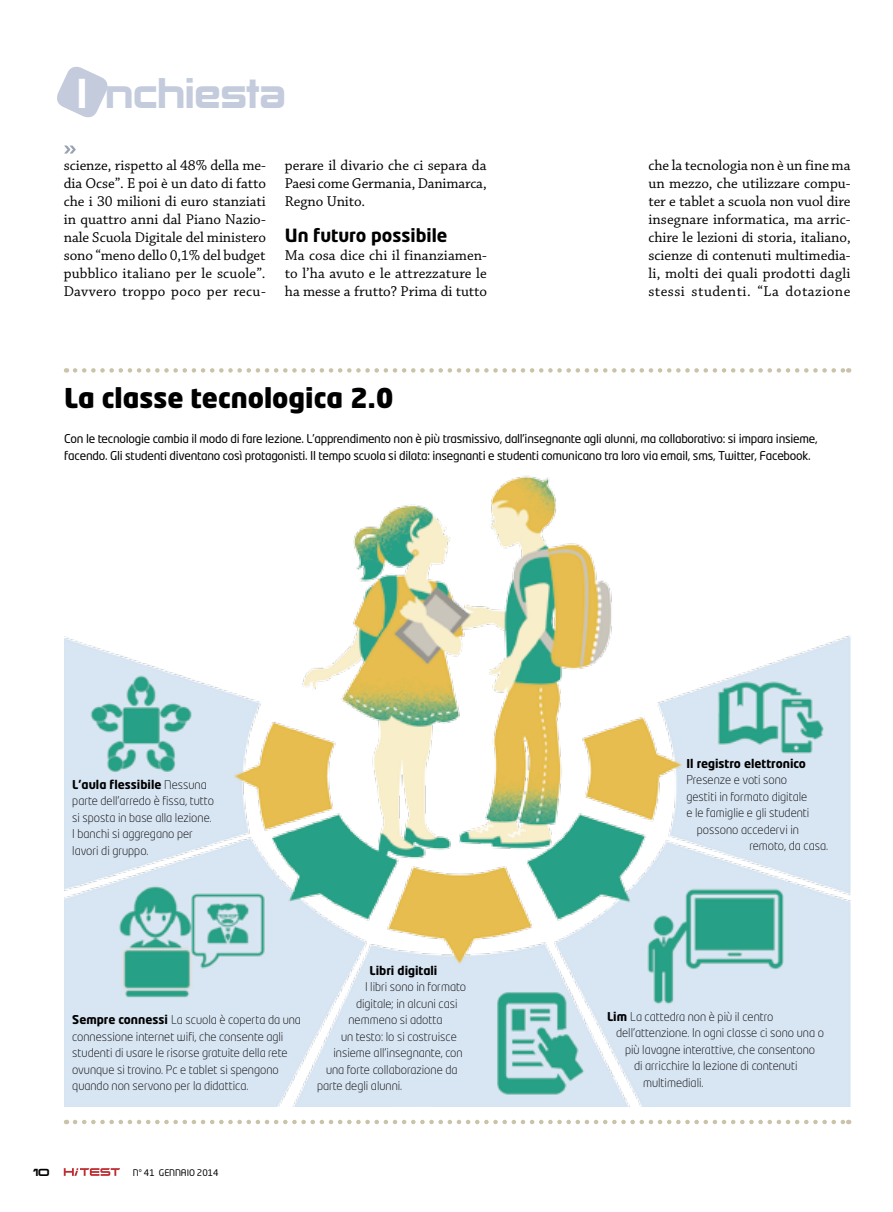
<style>
.page{position:relative;width:893px;height:1212px;background:#fff}
.page>*{position:absolute;margin:0;border:0;box-sizing:border-box;transform-origin:0 0}
.t1{font:36.45px "Korataki";color:#c4cbdc;scale:.85 1}
.t2{font:36.45px "Korataki";color:#fff;scale:.85 1}
.Infografia_-_Titolo{font:900 27px "Neo Tech Pro";color:#000}
.t3{font:700 18px "Neo Tech Pro";color:#000}
.ARTICOLO_-_Txt{font:15px/18px "Chaparral Pro";letter-spacing:.01em;color:#000;text-align:justify}
.Infografia_-_DIDA_Tx{font:300 12px/16.5px "Neo Tech Pro";color:#000}
.Infografia_-_Txt_Lig{font:12px/16.5px "Neo Tech Pro";letter-spacing:-.02em;color:#000}
.Infografia_-_DIDA_Tx-2{font:700 12px "Neo Tech Pro";color:#000}
.t4{font:9px "Neo Tech Pro";letter-spacing:-.01em;color:#000}
.t5{font:9px "Korataki";color:#000}
.s1{font-weight:700}
</style>
<div class="page">
<svg style="left:64px;top:1168px;width:56px;height:8px"></svg>
<svg style="left:57px;top:67px;width:51px;height:51px"></svg>
<img style="left:64px;top:475px;width:787px;height:631px">
<svg style="left:64px;top:146px;width:12px;height:8px"></svg>
<svg style="left:75px;top:368px;width:774px;height:5px"></svg>
<svg style="left:75px;top:1120px;width:774px;height:4px"></svg>
<p class="t2" style="left:78px;top:71px;width:12px">I</p>
<p class="t1" style="left:105px;top:71px;width:214px">nchiesta</p>
<p class="ARTICOLO_-_Txt" style="left:64px;top:157px;width:204px">scienze, rispetto al 48% della me&shy;dia Ocse”. E poi è un dato di fatto che i 30 milioni di euro stanziati in quattro anni dal Piano Nazio&shy;nale Scuola Digitale del ministero sono “meno dello 0,1% del budget pubblico italiano per le scuole”.<br>Davvero troppo poco per recu-</p>
<p class="ARTICOLO_-_Txt" style="left:285px;top:157px;width:203px">perare il divario che ci separa da Paesi come Germania, Danimarca, Regno Unito.</p>
<p class="t3" style="left:285px;top:224px;width:164px">Un futuro possibile</p>
<p class="ARTICOLO_-_Txt" style="left:285px;top:247px;width:204px">Ma cosa dice chi il finanziamen&shy;to l’ha avuto e le attrezzature le ha messe a frutto? Prima di tutto</p>
<p class="Infografia_-_Titolo" style="left:64px;top:380px;width:331px">La classe tecnologica 2.0</p>
<p class="ARTICOLO_-_Txt" style="left:648px;top:157px;width:204px">che la tecnologia non è un fine ma un mezzo, che utilizzare compu&shy;ter e tablet a scuola non vuol dire insegnare informatica, ma arric&shy;chire le lezioni di storia, italiano, scienze di contenuti multimedia&shy;li, molti dei quali prodotti dagli stessi studenti. “La dotazione</p>
<p class="Infografia_-_Txt_Lig" style="left:64px;top:430px;width:755px">Con le tecnologie cambia il modo di fare lezione. L’apprendimento non è più trasmissivo, dall’insegnante agli alunni, ma collaborativo: si impara insieme, facendo. Gli studenti diventano così protagonisti. Il tempo scuola si dilata: insegnanti e studenti comunicano tra loro via email, sms, Twitter, Facebook.</p>
<p class="Infografia_-_DIDA_Tx" style="left:72px;top:776px;width:143px"><span class="s1">L’aula flessibile</span> Nessuna parte dell’arredo è fissa, tutto si sposta in base alla lezione.<br>I banchi si aggregano per lavori di gruppo.</p>
<p class="Infografia_-_DIDA_Tx-2" style="left:686px;top:755px;width:121px">Il registro elettronico</p>
<p class="Infografia_-_DIDA_Tx" style="left:686px;top:771px;width:102px">Presenze e voti sono</p>
<p class="Infografia_-_DIDA_Tx" style="left:686px;top:788px;width:122px">gestiti in formato digitale</p>
<p class="Infografia_-_DIDA_Tx" style="left:686px;top:804px;width:124px">e le famiglie e gli studenti</p>
<p class="Infografia_-_DIDA_Tx" style="left:697px;top:821px;width:104px">possono accedervi in</p>
<p class="Infografia_-_DIDA_Tx" style="left:749px;top:837px;width:80px">remoto, da casa.</p>
<p class="Infografia_-_DIDA_Tx-2" style="left:369px;top:962px;width:69px">Libri digitali</p>
<p class="Infografia_-_DIDA_Tx" style="left:365px;top:978px;width:103px">I libri sono in formato</p>
<p class="Infografia_-_DIDA_Tx" style="left:356px;top:995px;width:103px">digitale; in alcuni casi</p>
<p class="Infografia_-_DIDA_Tx" style="left:348px;top:1011px;width:96px">nemmeno si adotta</p>
<p class="Infografia_-_DIDA_Tx" style="left:341px;top:1028px;width:117px">un testo: lo si costruisce</p>
<p class="Infografia_-_DIDA_Tx" style="left:333px;top:1044px;width:131px">insieme all’insegnante, con</p>
<p class="Infografia_-_DIDA_Tx" style="left:326px;top:1061px;width:133px">una forte collaborazione da</p>
<p class="Infografia_-_DIDA_Tx" style="left:317px;top:1077px;width:87px">parte degli alunni.</p>
<p class="Infografia_-_DIDA_Tx" style="left:72px;top:1011px;width:230px"><span class="s1">Sempre connessi</span> La scuola è coperta da una connessione internet wifi, che consente agli studenti di usare le risorse gratuite della rete ovunque si trovino. Pc e tablet si spengono quando non servono per la didattica.</p>
<p class="Infografia_-_DIDA_Tx" style="left:607px;top:1008px;width:168px"><span class="s1">Lim</span> La cattedra non è più il centro</p>
<p class="Infografia_-_DIDA_Tx" style="left:616px;top:1024px;width:209px">dell’attenzione. In ogni classe ci sono una o</p>
<p class="Infografia_-_DIDA_Tx" style="left:625px;top:1041px;width:192px">più lavagne interattive, che consentono</p>
<p class="Infografia_-_DIDA_Tx" style="left:634px;top:1057px;width:165px">di arricchire la lezione di contenuti</p>
<p class="Infografia_-_DIDA_Tx" style="left:643px;top:1074px;width:62px">multimediali.</p>
<p class="t5" style="left:33px;top:1167px;width:18px">10</p>
<p class="t4" style="left:133px;top:1167px;width:87px">N° 41 GENNAIO 2014</p>
</div>
